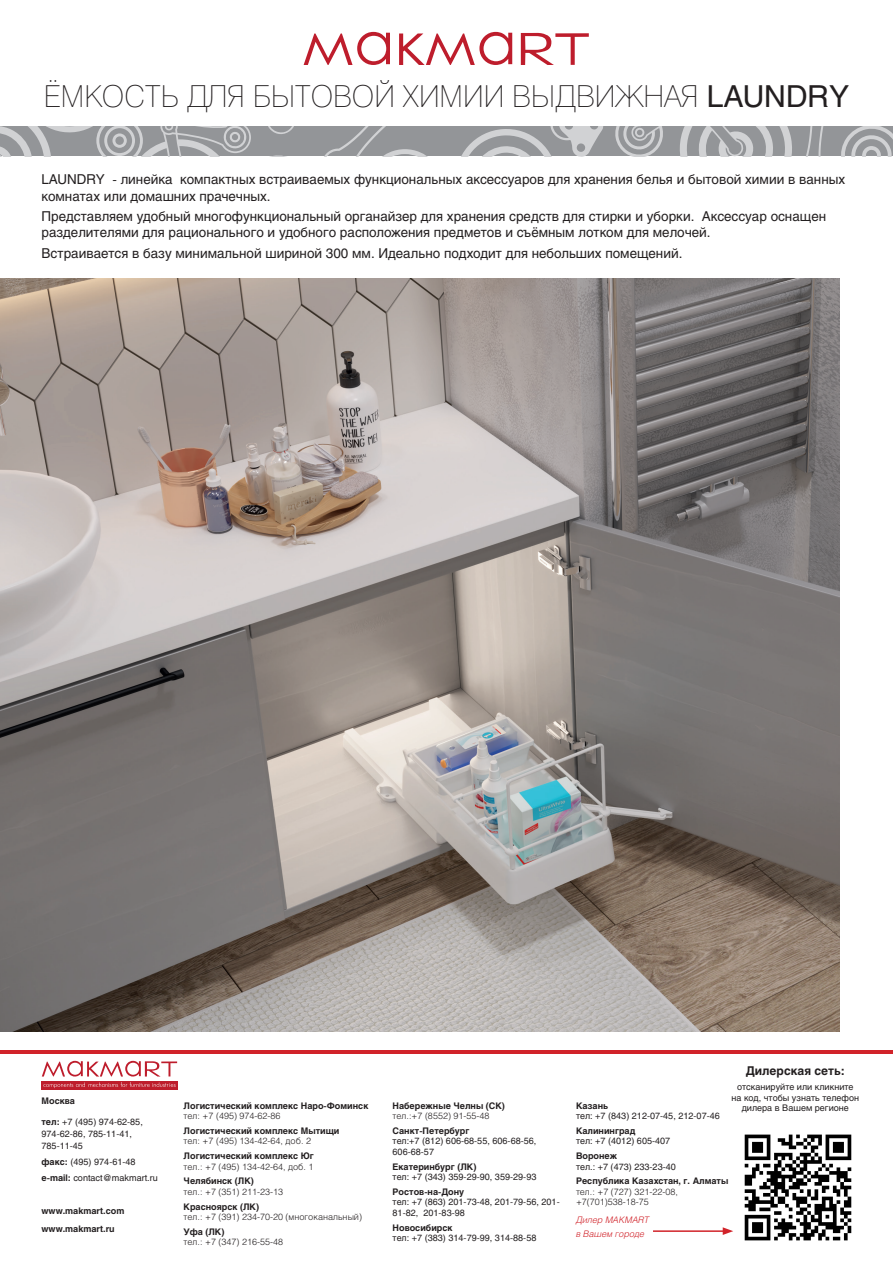
<style>
.page{position:relative;width:893px;height:1263px;background:#fff}
.page>*{position:absolute;margin:0;border:0;box-sizing:border-box;transform-origin:0 0}
.артикулы{font:30px "Helios Thin C";color:#231f20}
.articul{font:13.5px/16.2px "Helios";color:#231f20}
.t1{font:700 12px "Helios";color:#231f20}
.t2{font:9px/12px "Helios";color:#231f20}
.t3{font:700 9px/17.5px "Helios";color:#231f20}
.t4{font:300 9px/10.5px "Helios";color:#231f20}
.t5{font:italic 300 9px/13.5px "Helios";color:#d1232a}
.s1{font-family:"Helios"}
.s2{font-weight:700}
</style>
<div class="page">
<div style="left:0;top:127px;width:893px;height:29px;background:#939598"></div>
<svg style="left:841px;top:127px;width:52px;height:29px"></svg>
<svg style="left:615px;top:127px;width:208px;height:29px"></svg>
<svg style="left:0;top:127px;width:603px;height:29px"></svg>
<svg style="left:399px;top:32px;width:113px;height:33px"></svg>
<svg style="left:304px;top:32px;width:86px;height:33px"></svg>
<svg style="left:521px;top:33px;width:68px;height:32px"></svg>
<img style="left:744px;top:1134px;width:108px;height:107px">
<div style="left:42px;top:1081px;width:136px;height:9px;background:#be1d2c"></div>
<svg style="left:43px;top:1082px;width:133px;height:6px"></svg>
<svg style="left:42px;top:1061px;width:135px;height:15px"></svg>
<hr style="left:0;top:1050px;width:893px;height:4px;background:#d1232a">
<hr style="left:653px;top:1230px;width:72px;height:2px;background:#d1232a">
<svg style="left:723px;top:1227px;width:10px;height:8px"></svg>
<img style="left:0;top:279px;width:840px;height:752px">
<p class="артикулы" style="left:44px;top:79px;width:807px">ЁМКОСТЬ ДЛЯ БЫТОВОЙ ХИМИИ ВЫДВИЖНАЯ <span class="s1">LAUNDRY</span></p>
<p class="articul" style="left:42px;top:171px;width:805px">LAUNDRY - линейка компактных встраиваемых функциональных аксессуаров для хранения белья и бытовой химии в ванных комнатах или домашних прачечных.</p>
<p class="articul" style="left:42px;top:208px;width:786px">Представляем удобный многофункциональный органайзер для хранения средств для стирки и уборки. Аксессуар оснащен разделителями для рационального и удобного расположения предметов и съёмным лотком для мелочей.</p>
<p class="articul" style="left:42px;top:245px;width:642px">Встраивается в базу минимальной шириной 300 мм. Идеально подходит для небольших помещений.</p>
<p class="t3" style="left:42px;top:1092px;width:35px">Москва</p>
<p class="t2" style="left:42px;top:1115px;width:103px"><span class="s2">тел:</span> +7 (495) 974-62-85,<br>974-62-86, 785-11-41,<br>785-11-45</p>
<p class="t2" style="left:42px;top:1153px;width:118px;line-height:16.2px"><span class="s2">факс:</span> (495) 974-61-48 <span class="s2">e-mail:</span> contact@makmart.ru</p>
<p class="t3" style="left:42px;top:1202px;width:84px">www.makmart.com www.makmart.ru</p>
<p class="t1" style="left:746px;top:1063px;width:101px">Дилерская сеть:</p>
<p class="t2" style="left:732px;top:1081px;width:129px;line-height:10.8px;text-align:center">отсканируйте или кликните на код, чтобы узнать телефон</p>
<p class="t3" style="left:184px;top:1096px;width:186px">Логистический комплекс Наро-Фоминск</p>
<p class="t2" style="left:742px;top:1102px;width:109px">дилера в Вашем регионе</p>
<p class="t4" style="left:184px;top:1110px;width:98px">тел: +7 (495) 974-62-86</p>
<p class="t3" style="left:184px;top:1122px;width:157px">Логистический комплекс Мытищи</p>
<p class="t4" style="left:184px;top:1136px;width:129px">тел: +7 (495) 134-42-64, доб. 2</p>
<p class="t3" style="left:184px;top:1147px;width:132px">Логистический комплекс Юг</p>
<p class="t4" style="left:184px;top:1161px;width:131px">тел.: +7 (495) 134-42-64, доб. 1</p>
<p class="t3" style="left:184px;top:1172px;width:72px">Челябинск (ЛК)</p>
<p class="t4" style="left:184px;top:1186px;width:101px">тел.: +7 (351) 211-23-13</p>
<p class="t3" style="left:184px;top:1197px;width:77px">Красноярск (ЛК)</p>
<p class="t4" style="left:184px;top:1211px;width:180px">тел.: +7 (391) 234-70-20 (многоканальный)</p>
<p class="t3" style="left:184px;top:1223px;width:42px">Уфа (ЛК)</p>
<p class="t4" style="left:184px;top:1237px;width:101px">тел.: +7 (347) 216-55-48</p>
<p class="t3" style="left:393px;top:1097px;width:114px">Набережные Челны (СК)</p>
<p class="t4" style="left:393px;top:1110px;width:98px">тел.:+7 (8552) 91-55-48</p>
<p class="t3" style="left:393px;top:1122px;width:78px">Санкт-Петербург</p>
<p class="t2" style="left:393px;top:1136px;width:145px;line-height:10.5px">тел:+7 (812) 606-68-55, 606-68-56,<br>606-68-57</p>
<p class="t3" style="left:393px;top:1158px;width:85px">Екатеринбург (ЛК)</p>
<p class="t2" style="left:393px;top:1171px;width:145px">тел: +7 (343) 359-29-90, 359-29-93</p>
<p class="t3" style="left:393px;top:1183px;width:73px">Ростов-на-Дону</p>
<p class="t2" style="left:393px;top:1197px;width:169px;line-height:10.5px">тел: +7 (863) 201-73-48, 201-79-56, 201-<br>81-82, 201-83-98</p>
<p class="t3" style="left:393px;top:1219px;width:61px">Новосибирск</p>
<p class="t2" style="left:393px;top:1232px;width:145px">тел: +7 (383) 314-79-99, 314-88-58</p>
<p class="t3" style="left:576px;top:1096px;width:34px">Казань</p>
<p class="t2" style="left:576px;top:1110px;width:145px">тел: +7 (843) 212-07-45, 212-07-46</p>
<p class="t3" style="left:576px;top:1122px;width:61px">Калининград</p>
<p class="t2" style="left:576px;top:1135px;width:96px">тел: +7 (4012) 605-407</p>
<p class="t3" style="left:576px;top:1147px;width:43px">Воронеж</p>
<p class="t2" style="left:576px;top:1160px;width:101px">тел.: +7 (473) 233-23-40</p>
<p class="t3" style="left:576px;top:1172px;width:154px">Республика Казахстан, г. Алматы</p>
<p class="t4" style="left:576px;top:1186px;width:103px">тел.: +7 (727) 321-22-08, +7(701)538-18-75</p>
<p class="t5" style="left:576px;top:1213px;width:75px">Дилер MAKMART в Вашем городе</p>
</div>
